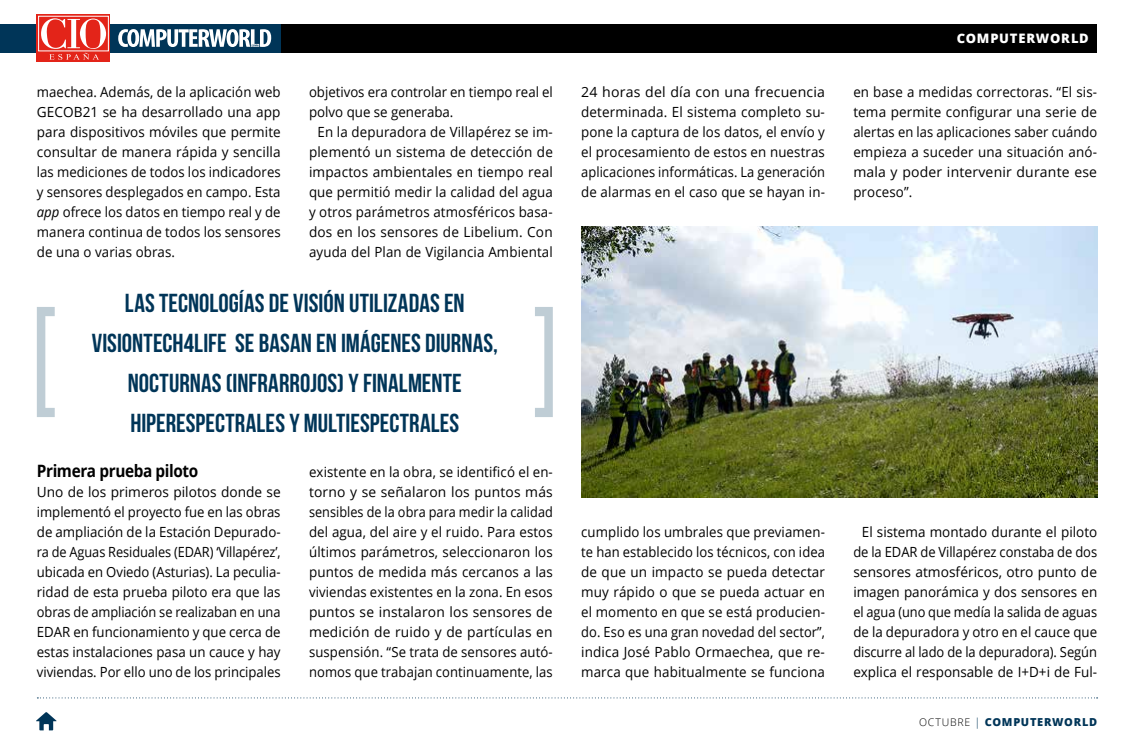
<style>
.page{position:relative;width:1134px;height:755px;background:#fff}
.page>*{position:absolute;margin:0;border:0;box-sizing:border-box;transform-origin:0 0}
.t1{font:26px/40px "Bebas Neue";letter-spacing:.005em;color:#003558;text-align:center}
.t2{font:700 17px "Open Sans";letter-spacing:-.025em;color:#000;scale:.9 1}
.t3{font:14px/20px "Open Sans";letter-spacing:.01em;color:#000;text-align:justify;scale:.95 1}
.t4{font:14px/20px "Open Sans";letter-spacing:.01em;color:#000;text-align:justify;scale:.94 1}
.t5{font:14px/20px "Open Sans";letter-spacing:.01em;color:#000;text-align:justify}
.t6{font:14px/20px "Open Sans";letter-spacing:.01em;color:#000;text-align:justify;scale:.96 1}
.t7{font:800 13px "Open Sans";letter-spacing:.06em;color:#fff}
.t8{font:800 11px "Open Sans";letter-spacing:.065em;color:#003558}
.s1{font-style:italic}
.s2{font-weight:300;font-size:10.5px;color:#000}
.s3{font-weight:300}
</style>
<div class="page">
<div style="left:37px;top:24px;width:1060px;height:28px;background:#000"></div>
<svg style="left:36px;top:712px;width:21px;height:17px"></svg>
<svg style="left:37px;top:697px;width:1061px;height:1px"></svg>
<div style="left:0;top:24px;width:281px;height:28px;background:#003558"></div>
<div style="left:37px;top:14px;width:73px;height:48px;background:linear-gradient(to right,#e32419,#e32419)"></div>
<div style="left:38px;top:16px;width:71px;height:35px;border:1px solid #fff"></div>
<svg style="left:41px;top:18px;width:65px;height:42px;background:#ea5d55"></svg>
<svg style="left:118px;top:29px;width:153px;height:18px"></svg>
<svg style="left:37px;top:307px;width:18px;height:110px"></svg>
<svg style="left:535px;top:307px;width:18px;height:110px"></svg>
<img style="left:581px;top:227px;width:516px;height:270px">
<p class="t4" style="left:37px;top:81px;width:261px">maechea. Además, de la aplicación web GECOB21 se ha desarrollado una app para dispositivos móviles que permite consultar de manera rápida y sencilla las mediciones de todos los indicadores y sensores desplegados en campo. Esta <span class="s1">app</span> ofrece los datos en tiempo real y de manera continua de todos los sensores de una o varias obras.</p>
<p class="t4" style="left:309px;top:81px;width:261px">objetivos era controlar en tiempo real el polvo que se generaba.</p>
<p class="t3" style="left:309px;top:121px;width:258px;text-align:center">En la depuradora de Villapérez se im&shy;plementó un sistema de detección de impactos ambientales en tiempo real que permitió medir la calidad del agua y otros parámetros atmosféricos basa&shy;dos en los sensores de Libelium. Con ayuda del Plan de Vigilancia Ambiental</p>
<h1 class="t1" style="left:92px;top:282px;width:408px">LAS TECNOLOGÍAS DE VISIÓN UTILIZADAS EN VISIONTECH4LIFE SE BASAN EN IMÁGENES DIURNAS, NOCTURNAS (INFRARROJOS) Y FINALMENTE HIPERESPECTRALES Y MULTIESPECTRALES</h1>
<p class="t2" style="left:37px;top:458px;width:181px">Primera prueba piloto</p>
<p class="t5" style="left:37px;top:481px;width:245px">Uno de los primeros pilotos donde se implementó el proyecto fue en las obras de ampliación de la Estación Depurado&shy;ra de Aguas Residuales (EDAR) ‘Villapérez’, ubicada en Oviedo (Asturias). La peculia&shy;ridad de esta prueba piloto era que las obras de ampliación se realizaban en una EDAR en funcionamiento y que cerca de estas instalaciones pasa un cauce y hay viviendas. Por ello uno de los principales</p>
<p class="t3" style="left:309px;top:461px;width:258px">existente en la obra, se identificó el en&shy;torno y se señalaron los puntos más sensibles de la obra para medir la calidad del agua, del aire y el ruido. Para estos últimos parámetros, seleccionaron los puntos de medida más cercanos a las viviendas existentes en la zona. En esos puntos se instalaron los sensores de medición de ruido y de partículas en suspensión. “Se trata de sensores autó&shy;nomos que trabajan continuamente, las</p>
<p class="t5" style="left:581px;top:81px;width:245px">24 horas del día con una frecuencia determinada. El sistema completo su&shy;pone la captura de los datos, el envío y el procesamiento de estos en nuestras aplicaciones informáticas. La generación de alarmas en el caso que se hayan in-</p>
<p class="t7" style="left:957px;top:29px;width:134px">COMPUTERWORLD</p>
<p class="t3" style="left:853px;top:81px;width:258px">en base a medidas correctoras. “El sis&shy;tema permite configurar una serie de alertas en las aplicaciones saber cuándo empieza a suceder una situación anó&shy;mala y poder intervenir durante ese proceso”.</p>
<p class="t4" style="left:581px;top:521px;width:261px">cumplido los umbrales que previamen&shy;te han establecido los técnicos, con idea de que un impacto se pueda detectar muy rápido o que se pueda actuar en el momento en que se está producien&shy;do. Eso es una gran novedad del sector”, indica José Pablo Ormaechea, que re&shy;marca que habitualmente se funciona</p>
<p class="t6" style="left:853px;top:521px;width:256px;text-indent:9px">El sistema montado durante el piloto de la EDAR de Villapérez constaba de dos sensores atmosféricos, otro punto de imagen panorámica y dos sensores en el agua (uno que medía la salida de aguas de la depuradora y otro en el cauce que discurre al lado de la depuradora). Según explica el responsable de I+D+i de Ful-</p>
<p class="t8" style="left:919px;top:713px;width:180px"><span class="s2">OCTUBRE</span> <span class="s3">|</span> COMPUTERWORLD</p>
</div>
